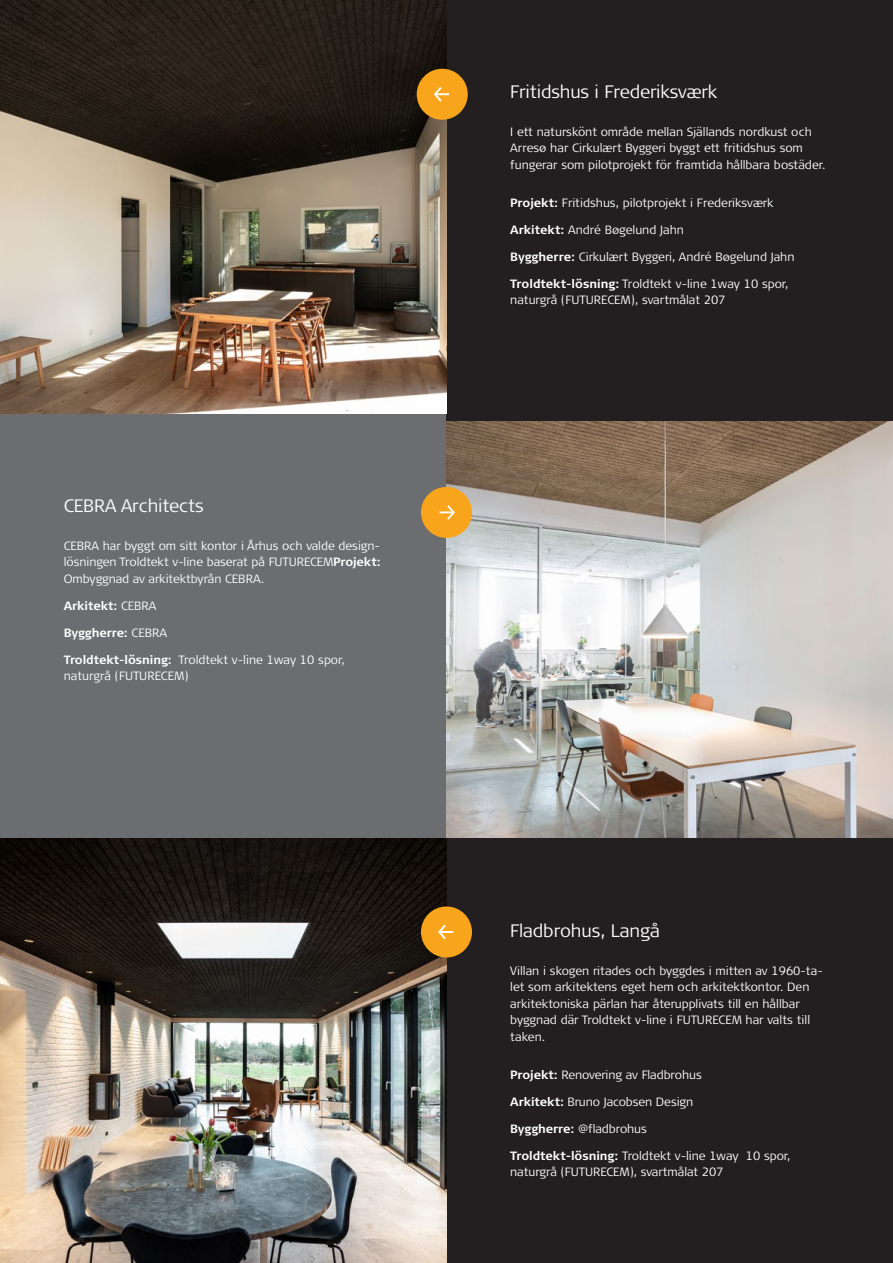
<style>
.page{position:relative;width:893px;height:1263px;background:#fff}
.page>*{position:absolute;margin:0;border:0;box-sizing:border-box;transform-origin:0 0}
.Rubrik_boks{font:300 18px "Signa Pro";letter-spacing:-.01em;color:#fff}
.t1{font:300 12px/16.5px "Signa Pro";color:#fff}
.t2{font:700 12px "Signa Pro";letter-spacing:-.005em;color:#fff}
.s1{font-weight:700}
.s2{font-weight:300}
</style>
<div class="page">
<div style="left:0;top:414px;width:446px;height:429px;background:#6c6d70"></div>
<img style="left:446px;top:421px;width:447px;height:418px">
<div style="left:446px;top:0;width:447px;height:421px;background:#231f20"></div>
<div style="left:446px;top:839px;width:447px;height:424px;background:#231f20"></div>
<img style="left:0;top:839px;width:446px;height:424px">
<div style="left:421px;top:487px;width:51px;height:51px;background:#f9a51b;border-radius:50%"></div>
<svg style="left:440px;top:505px;width:15px;height:15px"></svg>
<div style="left:421px;top:906px;width:51px;height:51px;background:#f9a51b;border-radius:50%"></div>
<svg style="left:438px;top:924px;width:15px;height:16px"></svg>
<img style="left:0;top:0;width:446px;height:414px">
<div style="left:417px;top:69px;width:51px;height:51px;background:#f9a51b;border-radius:50%"></div>
<svg style="left:434px;top:87px;width:15px;height:15px"></svg>
<p class="Rubrik_boks" style="left:64px;top:493px;width:142px">CEBRA Architects</p>
<p class="t1" style="left:64px;top:537px;width:318px;text-align:justify">CEBRA har byggt om sitt kontor i Århus och valde design&shy;lösningen Troldtekt v-line baserat på FUTURECEM<span class="s1">Projekt:<br></span>Ombyggnad av arkitektbyrån CEBRA.</p>
<p class="t2" style="left:64px;top:597px;width:94px">Arkitekt: <span class="s2">CEBRA</span></p>
<p class="t2" style="left:64px;top:624px;width:105px">Byggherre: <span class="s2">CEBRA</span></p>
<p class="t1" style="left:64px;top:651px;width:282px"><span class="s1">Troldtekt-lösning:</span> Troldtekt v-line 1way 10 spor, naturgrå (FUTURECEM)</p>
<p class="Rubrik_boks" style="left:510px;top:79px;width:209px">Fritidshus i Frederiksværk</p>
<p class="t1" style="left:510px;top:123px;width:317px">I ett naturskönt område mellan Själlands nordkust och<br>Arresø har Cirkulært Byggeri byggt ett fritidshus som fungerar som pilotprojekt för framtida hållbara bostäder.</p>
<p class="t1" style="left:510px;top:194px;width:265px"><span class="s1">Projekt:</span> Fritidshus, pilotprojekt i Frederiksværk</p>
<p class="t1" style="left:510px;top:221px;width:175px"><span class="s1">Arkitekt:</span> André Bøgelund Jahn</p>
<p class="t1" style="left:510px;top:248px;width:286px"><span class="s1">Byggherre:</span> Cirkulært Byggeri, André Bøgelund Jahn</p>
<p class="t1" style="left:510px;top:275px;width:280px"><span class="s1">Troldtekt-lösning:</span> Troldtekt v-line 1way 10 spor, naturgrå (FUTURECEM), svartmålat 207</p>
<p class="Rubrik_boks" style="left:510px;top:918px;width:151px">Fladbrohus, Langå</p>
<p class="t1" style="left:510px;top:962px;width:314px">Villan i skogen ritades och byggdes i mitten av 1960-ta&shy;let som arkitektens eget hem och arkitektkontor. Den arkitektoniska pärlan har återupplivats till en hållbar byggnad där Troldtekt v-line i FUTURECEM har valts till taken.</p>
<p class="t1" style="left:510px;top:1065px;width:193px"><span class="s1">Projekt:</span> Renovering av Fladbrohus</p>
<p class="t1" style="left:510px;top:1093px;width:184px"><span class="s1">Arkitekt:</span> Bruno Jacobsen Design</p>
<p class="t1" style="left:510px;top:1120px;width:138px"><span class="s1">Byggherre:</span> @fladbrohus</p>
<p class="t1" style="left:510px;top:1147px;width:282px"><span class="s1">Troldtekt-lösning:</span> Troldtekt v-line 1way 10 spor, naturgrå (FUTURECEM), svartmålat 207</p>
</div>
